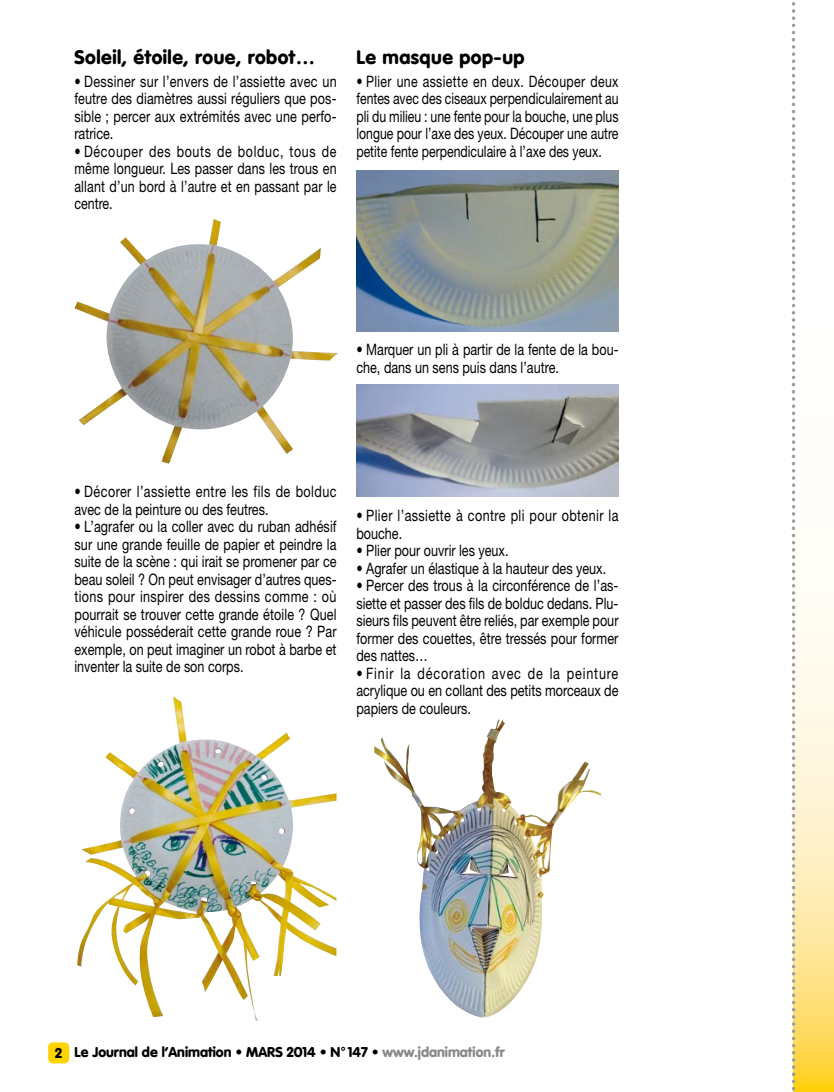
<style>
.page{position:relative;width:834px;height:1092px;background:#fff}
.page>*{position:absolute;margin:0;border:0;box-sizing:border-box;transform-origin:0 0}
.t1{font:900 19.25px "VAG Rounded";letter-spacing:.025em;color:#000}
.t2{font:15.75px/17.5px "Helvetica Neue";color:#000;text-align:justify;scale:.8 1}
.t3{font:15.75px/17.5px "Helvetica Neue";color:#000;text-align:justify;scale:.78 1}
.t4{font:15.75px/17.5px "Helvetica Neue";color:#000;text-align:justify;scale:.79 1}
.t5{font:15.75px/17.5px "Helvetica Neue";letter-spacing:.035em;color:#000;scale:.8 1}
.t6{font:15.75px/17.5px "Helvetica Neue";letter-spacing:.03em;color:#000;scale:.8 1}
.t7{font:900 14px "VAG Rounded";color:#000}
.s1{color:#87888a}
</style>
<div class="page">
<svg style="left:795px;top:3px;width:38px;height:1088px"></svg>
<div style="left:48px;top:1042px;width:21px;height:21px;background:#ffd400;border-radius:5px"></div>
<svg style="left:791px;top:2px;width:4px;height:1090px"></svg>
<img style="left:74px;top:218px;width:264px;height:246px">
<img style="left:374px;top:719px;width:226px;height:299px">
<img style="left:77px;top:743px;width:259px;height:278px">
<img style="left:356px;top:170px;width:262px;height:162px">
<img style="left:356px;top:384px;width:262px;height:112px">
<p class="t1" style="left:74px;top:46px;width:242px">Soleil, étoile, roue, robot…</p>
<p class="t2" style="left:74px;top:72px;width:329px">• Dessiner sur l’envers de l’assiette avec un feutre des diamètres aussi réguliers que pos&shy;sible ; percer aux extrémités avec une perfo&shy;ratrice.</p>
<p class="t4" style="left:74px;top:142px;width:333px">• Découper des bouts de bolduc, tous de même longueur. Les passer dans les trous en allant d’un bord à l’autre et en passant par le centre.</p>
<p class="t1" style="left:356px;top:46px;width:170px">Le masque pop-up</p>
<p class="t3" style="left:356px;top:72px;width:337px">• Plier une assiette en deux. Découper deux fentes avec des ciseaux perpendiculairement au pli du milieu : une fente pour la bouche, une plus longue pour l’axe des yeux. Découper une autre petite fente perpendiculaire à l’axe des yeux.</p>
<p class="t2" style="left:356px;top:341px;width:329px">• Marquer un pli à partir de la fente de la bou&shy;che, dans un sens puis dans l’autre.</p>
<p class="t5" style="left:74px;top:482px;width:329px">• Décorer l’assiette entre les fils de bolduc avec de la peinture ou des feutres.</p>
<p class="t2" style="left:74px;top:517px;width:329px">• L’agrafer ou la coller avec du ruban adhésif sur une grande feuille de papier et peindre la suite de la scène : qui irait se promener par ce beau soleil ? On peut envisager d’autres ques&shy;tions pour inspirer des dessins comme : où pourrait se trouver cette grande étoile ? Quel véhicule posséderait cette grande roue ? Par exemple, on peut imaginer un robot à barbe et inventer la suite de son corps.</p>
<p class="t6" style="left:356px;top:506px;width:329px">• Plier l’assiette à contre pli pour obtenir la bouche.</p>
<p class="t2" style="left:356px;top:541px;width:192px">• Plier pour ouvrir les yeux.</p>
<p class="t2" style="left:356px;top:559px;width:314px">• Agrafer un élastique à la hauteur des yeux.</p>
<p class="t2" style="left:356px;top:576px;width:329px">• Percer des trous à la circonférence de l’as&shy;siette et passer des fils de bolduc dedans. Plu&shy;sieurs fils peuvent être reliés, par exemple pour former des couettes, être tressés pour former des nattes…</p>
<p class="t2" style="left:356px;top:664px;width:329px">• Finir la décoration avec de la peinture acrylique ou en collant des petits morceaux de papiers de couleurs.</p>
<p class="t7" style="left:55px;top:1043px;width:451px">2 Le Journal de l’Animation • MARS 2014 • N° 147 • <span class="s1">www.jdanimation.fr</span></p>
</div>
